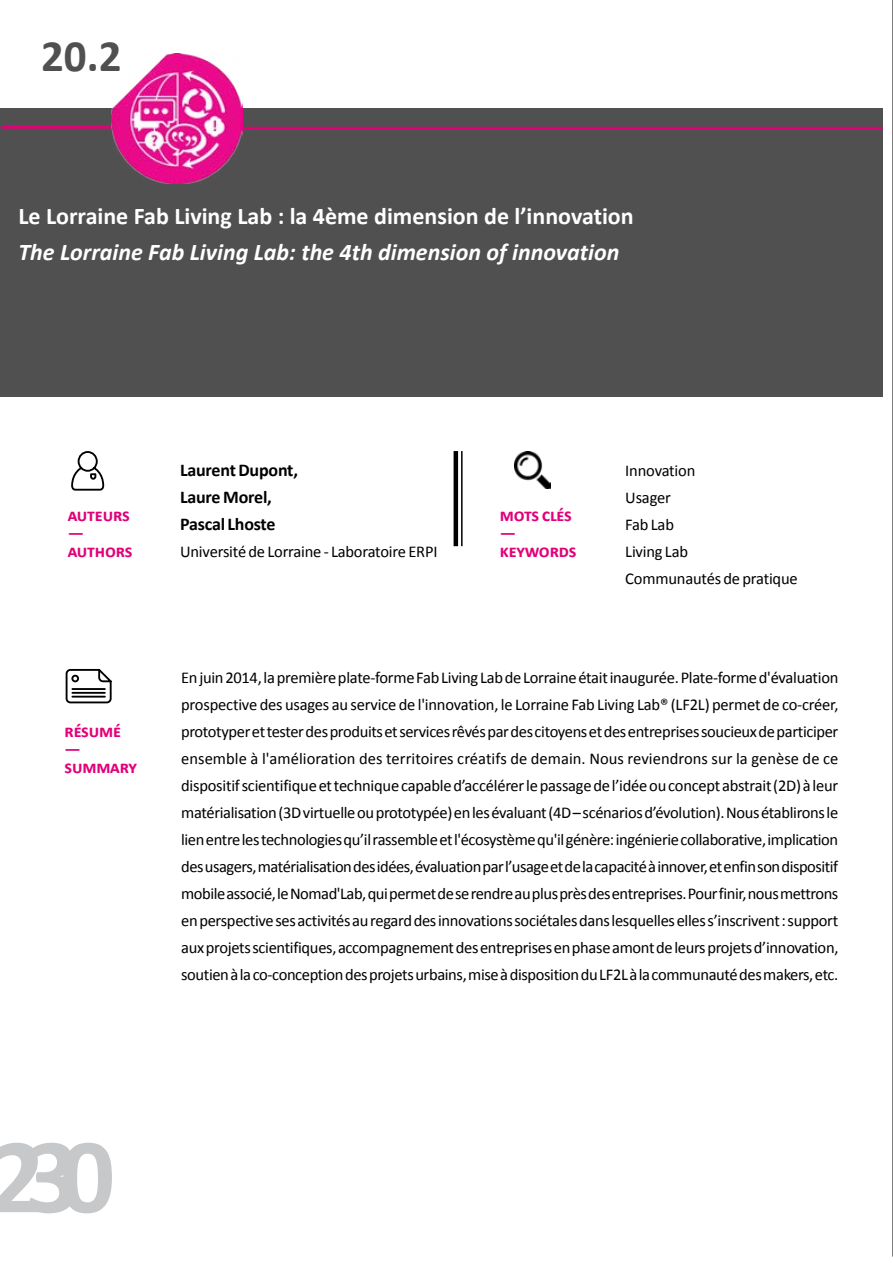
<style>
.page{position:relative;width:893px;height:1263px;background:#fff}
.page>*{position:absolute;margin:0;border:0;box-sizing:border-box;transform-origin:0 0}
.t1{font:700 108px "Calibri";color:#c7c8ca}
.t2{font:700 45px "Calibri";color:#505050}
.t3{font:700 24px "Calibri";color:#fff}
.t4{font:italic 700 24px "Calibri";letter-spacing:-.02em;color:#fff}
.t5{font:700 18px/18px "Calibri";letter-spacing:-.01em;color:#e20079}
.t6{font:700 18px/27px "Calibri";letter-spacing:-.01em;color:#000}
.t7{font:16.5px/27px "Calibri";letter-spacing:-.01em;color:#000}
</style>
<div class="page">
<div style="left:0;top:108px;width:882px;height:289px;background:#505050"></div>
<svg style="left:71px;top:451px;width:34px;height:40px"></svg>
<svg style="left:65px;top:669px;width:47px;height:35px"></svg>
<img style="left:514px;top:452px;width:37px;height:37px">
<hr style="left:461px;top:451px;width:2px;height:95px;background:#000">
<hr style="left:454px;top:451px;width:4px;height:95px;background:#000">
<hr style="left:892px;top:0;width:1px;height:1256px;background:#000">
<img style="left:112px;top:53px;width:130px;height:131px">
<hr style="left:1px;top:126px;width:110px;height:3px;background:#e20079">
<hr style="left:241px;top:127px;width:641px;height:3px;background:#e20079">
<h2 class="t2" style="left:41px;top:27px;width:82px">20.2</h2>
<h3 class="t3" style="left:18px;top:201px;width:617px">Le Lorraine Fab Living Lab : la 4ème dimension de l’innovation</h3>
<h3 class="t4" style="left:18px;top:237px;width:602px">The Lorraine Fab Living Lab: the 4th dimension of innovation</h3>
<p class="t5" style="left:68px;top:506px;width:66px">auteurs — authors</p>
<p class="t5" style="left:65px;top:722px;width:74px">résumé — summary</p>
<p class="t6" style="left:180px;top:457px;width:119px">Laurent Dupont,<br>Laure Morel,<br>Pascal Lhoste</p>
<p class="t7" style="left:180px;top:538px;width:259px">Université de Lorraine - Laboratoire ERPI</p>
<p class="t5" style="left:500px;top:506px;width:78px">mots clés — keywords</p>
<p class="t7" style="left:625px;top:457px;width:174px">Innovation<br>Usager<br>Fab Lab<br>Living Lab<br>Communautés de pratique</p>
<p class="t7" style="left:181px;top:664px;width:659px;text-align:justify">En juin 2014, la première plate-forme Fab Living Lab de Lorraine était inaugurée. Plate-forme d'évaluation prospective des usages au service de l'innovation, le Lorraine Fab Living Lab® (LF2L) permet de co-créer, prototyper et tester des produits et services rêvés par des citoyens et des entreprises soucieux de participer ensemble à l'amélioration des territoires créatifs de demain. Nous reviendrons sur la genèse de ce dispositif scientifique et technique capable d’accélérer le passage de l’idée ou concept abstrait (2D) à leur matérialisation (3D virtuelle ou prototypée) en les évaluant (4D – scénarios d’évolution). Nous établirons le lien entre les technologies qu’il rassemble et l'écosystème qu'il génère: ingénierie collaborative, implication des usagers, matérialisation des idées, évaluation par l’usage et de la capacité à innover, et enfin son dispositif mobile associé, le Nomad'Lab, qui permet de se rendre au plus près des entreprises. Pour finir, nous mettrons en perspective ses activités au regard des innovations sociétales dans lesquelles elles s’inscrivent : support aux projets scientifiques, accompagnement des entreprises en phase amont de leurs projets d’innovation, soutien à la co-conception des projets urbains, mise à disposition du LF2L à la communauté des makers, etc.</p>
<h1 class="t1" style="left:-10px;top:1107px;width:126px">230</h1>
</div>
